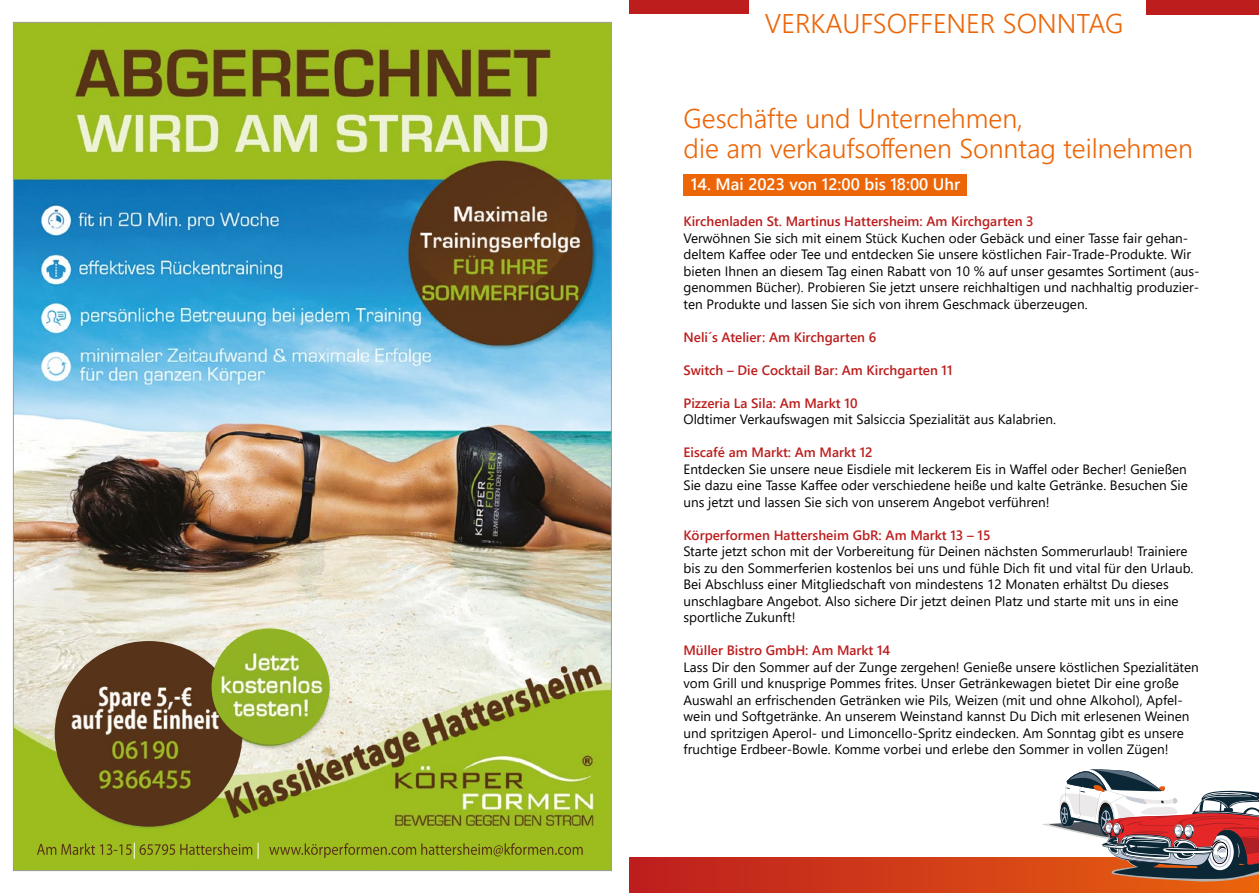
<style>
.page{position:relative;width:1259px;height:893px;background:#fff}
.page>*{position:absolute;margin:0;border:0;box-sizing:border-box;transform-origin:0 0}
.t1{font:300 27px/30px "Segoe UI";color:#ec6608}
.t2{font:600 16.5px "Segoe UI";color:#fff}
.t3{font:13.5px/16.5px "Segoe UI";color:#000}
.t4{font:600 13.5px "Segoe UI";color:#bd1d1d}
</style>
<div class="page">
<div style="left:683px;top:174px;width:284px;height:21px;background:#ec6608"></div>
<img style="left:15px;top:24px;width:594px;height:845px">
<img style="left:55px;top:641px;width:187px;height:186px">
<img style="left:211px;top:629px;width:119px;height:116px">
<div style="left:629px;top:0;width:119px;height:14px;background:#bd1d1d"></div>
<div style="left:1146px;top:0;width:113px;height:15px;background:#bd1d1d"></div>
<div style="left:629px;top:857px;width:630px;height:36px;background:linear-gradient(to right,#bd1d1f,#ea640d)"></div>
<svg style="left:1041px;top:769px;width:218px;height:113px"></svg>
<h1 class="t1" style="left:765px;top:8px;width:360px">VERKAUFSOFFENER SONNTAG</h1>
<h1 class="t1" style="left:683px;top:103px;width:511px">Geschäfte und Unternehmen,<br>die am verkaufsoffenen Sonntag teilnehmen</h1>
<p class="t2" style="left:691px;top:171px;width:271px">14. Mai 2023 von 12:00 bis 18:00 Uhr</p>
<p class="t4" style="left:683px;top:211px;width:352px">Kirchenladen St. Martinus Hattersheim: Am Kirchgarten 3</p>
<p class="t3" style="left:683px;top:230px;width:517px">Verwöhnen Sie sich mit einem Stück Kuchen oder Gebäck und einer Tasse fair gehan&shy;deltem Kaffee oder Tee und entdecken Sie unsere köstlichen Fair-Trade-Produkte. Wir bieten Ihnen an diesem Tag einen Rabatt von 10 % auf unser gesamtes Sortiment (aus&shy;genommen Bücher). Probieren Sie jetzt unsere reichhaltigen und nachhaltig produzier&shy;ten Produkte und lassen Sie sich von ihrem Geschmack überzeugen.</p>
<p class="t4" style="left:683px;top:326px;width:194px">Neli´s Atelier: Am Kirchgarten 6</p>
<p class="t4" style="left:683px;top:359px;width:270px">Switch – Die Cocktail Bar: Am Kirchgarten 11</p>
<p class="t4" style="left:683px;top:392px;width:175px">Pizzeria La Sila: Am Markt 10</p>
<p class="t3" style="left:683px;top:411px;width:374px">Oldtimer Verkaufswagen mit Salsiccia Spezialität aus Kalabrien.</p>
<p class="t4" style="left:683px;top:442px;width:191px">Eiscafé am Markt: Am Markt 12</p>
<p class="t3" style="left:683px;top:461px;width:506px;text-align:justify">Entdecken Sie unsere neue Eisdiele mit leckerem Eis in Waffel oder Becher! Genießen Sie dazu eine Tasse Kaffee oder verschiedene heiße und kalte Getränke. Besuchen Sie uns jetzt und lassen Sie sich von unserem Angebot verführen!</p>
<p class="t4" style="left:683px;top:524px;width:308px">Körperformen Hattersheim GbR: Am Markt 13 – 15</p>
<p class="t3" style="left:683px;top:543px;width:511px">Starte jetzt schon mit der Vorbereitung für Deinen nächsten Sommerurlaub! Trainiere bis zu den Sommerferien kostenlos bei uns und fühle Dich fit und vital für den Urlaub.<br>Bei Abschluss einer Mitgliedschaft von mindestens 12 Monaten erhältst Du dieses unschlagbare Angebot. Also sichere Dir jetzt deinen Platz und starte mit uns in eine sportliche Zukunft!</p>
<p class="t4" style="left:683px;top:640px;width:208px">Müller Bistro GmbH: Am Markt 14</p>
<p class="t3" style="left:683px;top:659px;width:517px">Lass Dir den Sommer auf der Zunge zergehen! Genieße unsere köstlichen Spezialitäten vom Grill und knusprige Pommes frites. Unser Getränkewagen bietet Dir eine große Auswahl an erfrischenden Getränken wie Pils, Weizen (mit und ohne Alkohol), Apfel&shy;wein und Softgetränke. An unserem Weinstand kannst Du Dich mit erlesenen Weinen und spritzigen Aperol- und Limoncello-Spritz eindecken. Am Sonntag gibt es unsere fruchtige Erdbeer-Bowle. Komme vorbei und erlebe den Sommer in vollen Zügen!</p>
</div>
